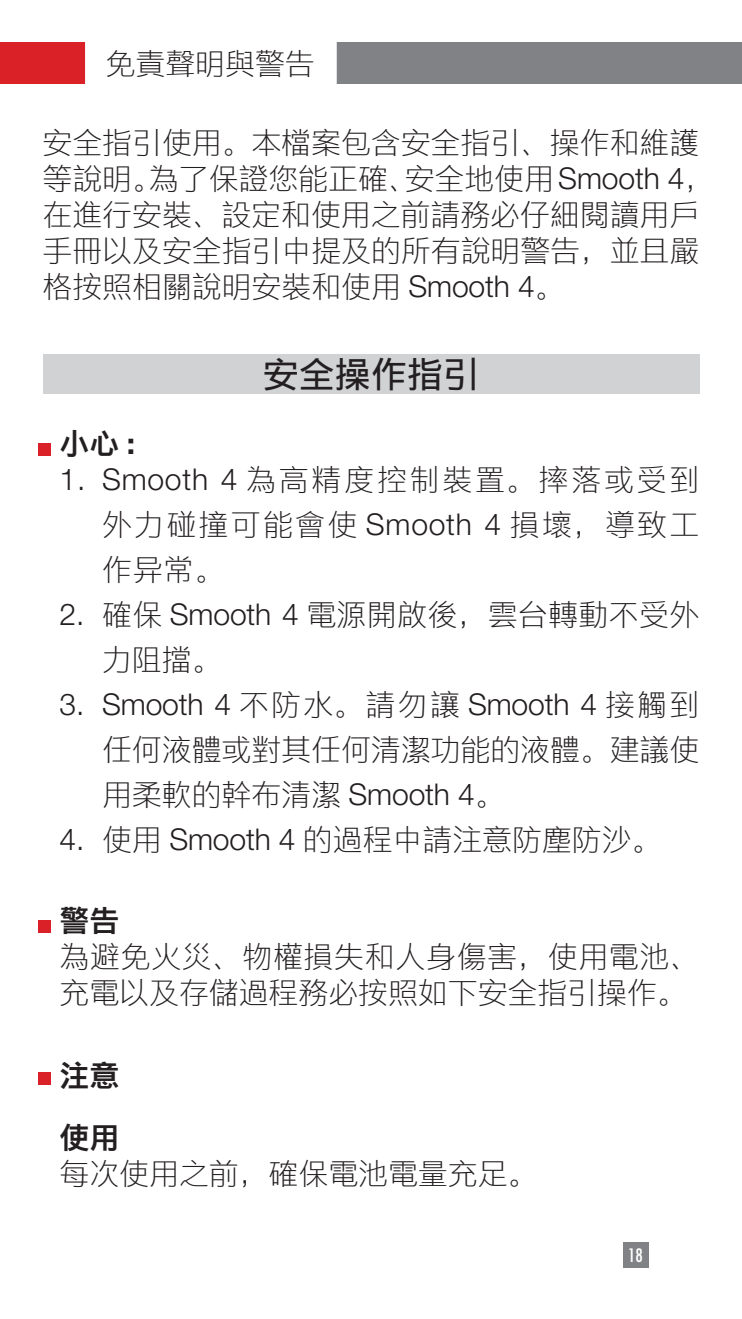
<style>
.page{position:relative;width:742px;height:1319px;background:#fff}
.page>*{position:absolute;margin:0;border:0;box-sizing:border-box;transform-origin:0 0}
.标题1{font:36px "M Ying Hei PRC W5";color:#231f20}
.正文无段前段后{font:30px/45px "M Ying Hei PRC W3";letter-spacing:-.005em;color:#231f20}
.正文无段前段后-2{font:30px "M Ying Hei PRC W7";color:#231f20}
.页码标题{font:30px "M Ying Hei PRC W3";letter-spacing:-.005em;color:#231f20}
.段落前1毫米{font:30px "M Ying Hei PRC W7";color:#231f20}
.t1{font:condensed 18px "Futura LT";color:#fff}
</style>
<div class="page">
<div style="left:0;top:43px;width:85px;height:41px;background:#da2128"></div>
<div style="left:85px;top:43px;width:657px;height:41px;background:#808285"></div>
<div style="left:622px;top:1242px;width:26px;height:25px;background:#808285"></div>
<div style="left:43px;top:354px;width:656px;height:40px;background:#d1d2d4"></div>
<div style="left:38px;top:443px;width:13px;height:12px;background:#da2128"></div>
<div style="left:38px;top:920px;width:13px;height:12px;background:#da2128"></div>
<div style="left:38px;top:1072px;width:13px;height:12px;background:#da2128"></div>
<svg style="left:85px;top:42px;width:252px;height:42px"></svg>
<div style="left:101px;top:38px;width:219px;height:51px;background:#fff"></div>
<p class="页码标题" style="left:106px;top:45px;width:211px">免責聲明與警告</p>
<p class="正文无段前段后" style="left:43px;top:124px;width:673px;line-height:36px">安全指引使用。本檔案包含安全指引、操作和維護等說明。為了保證您能正確、安全地使用Smooth 4，在進行安裝、設定和使用之前請務必仔細閱讀用戶手冊以及安全指引中提及的所有說明警告，並且嚴格按照相關說明安裝和使用 Smooth 4。</p>
<p class="标题1" style="left:263px;top:353px;width:218px">安全操作指引</p>
<p class="正文无段前段后-2" style="left:60px;top:424px;width:77px">小心 :</p>
<p class="正文无段前段后" style="left:102px;top:456px;width:599px;text-align:justify;text-indent:-43px">1. Smooth 4 為高精度控制裝置。摔落或受到外力碰撞可能會使 Smooth 4 損壞，導致工作异常。</p>
<p class="正文无段前段后" style="left:102px;top:591px;width:598px;text-indent:-43px">2. 確保 Smooth 4 電源開啟後，雲台轉動不受外力阻擋。</p>
<p class="正文无段前段后" style="left:102px;top:681px;width:598px;text-align:justify;text-indent:-43px">3. Smooth 4 不防水。請勿讓 Smooth 4 接觸到任何液體或對其任何清潔功能的液體。建議使用柔軟的幹布清潔 Smooth 4。</p>
<p class="正文无段前段后" style="left:60px;top:816px;width:603px">4. 使用 Smooth 4 的過程中請注意防塵防沙。</p>
<p class="正文无段前段后-2" style="left:60px;top:901px;width:61px">警告</p>
<p class="正文无段前段后" style="left:60px;top:938px;width:641px;line-height:36px">為避免火災、物權損失和人身傷害，使用電池、充電以及存儲過程務必按照如下安全指引操作。</p>
<p class="正文无段前段后-2" style="left:60px;top:1056px;width:61px">注意</p>
<p class="段落前1毫米" style="left:60px;top:1118px;width:61px">使用</p>
<p class="正文无段前段后" style="left:60px;top:1149px;width:479px">每次使用之前，確保電池電量充足。</p>
<p class="t1" style="left:628px;top:1244px;width:16px">18</p>
</div>
